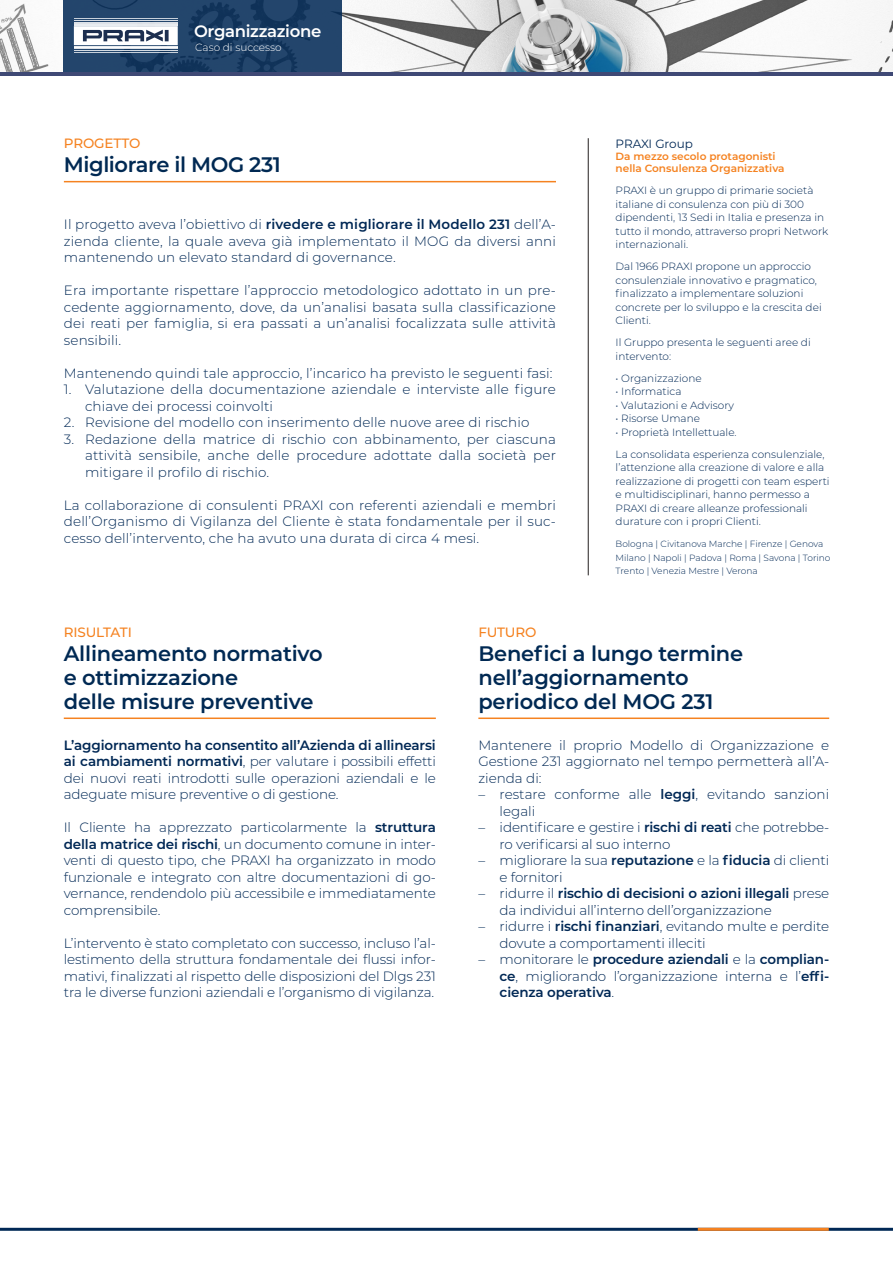
<style>
.page{position:relative;width:893px;height:1263px;background:#fff}
.page>*{position:absolute;margin:0;border:0;box-sizing:border-box;transform-origin:0 0}
.Titolo_colonna{font:600 21px/24px "Montserrat";letter-spacing:-.01em;color:#002953}
.t1{font:600 16.5px "Montserrat";letter-spacing:-.02em;color:#fff}
.Testo_semplice{font:300 13.5px/16.5px "Montserrat";color:#002855;text-align:justify}
.Titolo_colonna-2{font:500 13.5px "Montserrat";letter-spacing:-.01em;color:#f58220}
.Testo_semplice-2{font:500 13.5px "Montserrat";letter-spacing:-.01em;color:#f58220}
.t2{font:12px "Montserrat";letter-spacing:-.005em;color:#002855}
.Bio_Praxi_Txt{font:300 10.5px/13.5px "Montserrat";color:#002855}
.Bio_Praxi_Txt-2{font:600 10.5px/12px "Montserrat";color:#f58220}
.t3{font:300 10.5px "Montserrat";color:#fff}
.t4{font:300 9px/13.5px "Montserrat";color:#002855}
.s1{font-weight:600}
</style>
<div class="page">
<hr style="left:0;top:1228px;width:893px;height:3px;background:#002855">
<hr style="left:698px;top:1228px;width:131px;height:3px;background:#f58220">
<img style="left:0;top:0;width:893px;height:72px">
<svg style="left:63px;top:0;width:279px;height:72px;background:#224369"></svg>
<hr style="left:74px;top:52px;width:104px;height:1px;background:#fff">
<svg style="left:74px;top:26px;width:104px;height:19px"></svg>
<hr style="left:74px;top:24px;width:104px;height:2px;background:#fff">
<hr style="left:74px;top:22px;width:104px;height:1px;background:#fff">
<hr style="left:74px;top:20px;width:104px;height:1px;background:#fff">
<hr style="left:74px;top:19px;width:104px;height:1px;background:#fff">
<hr style="left:74px;top:46px;width:104px;height:1px;background:#fff">
<hr style="left:74px;top:48px;width:104px;height:1px;background:#fff">
<hr style="left:74px;top:50px;width:104px;height:1px;background:#fff">
<hr style="left:0;top:72px;width:893px;height:4px;background:#3f4975">
<hr style="left:64px;top:181px;width:492px;height:1px;background:#f58220">
<hr style="left:588px;top:138px;width:1px;height:437px;background:#231f20">
<hr style="left:64px;top:717px;width:372px;height:2px;background:#f58220">
<hr style="left:478px;top:717px;width:351px;height:2px;background:#f58220">
<p class="t1" style="left:194px;top:19px;width:129px">Organizzazione</p>
<p class="t3" style="left:195px;top:40px;width:88px">Caso di successo</p>
<p class="Titolo_colonna-2" style="left:64px;top:134px;width:78px">PROGETTO</p>
<p class="Titolo_colonna" style="left:64px;top:152px;width:218px">Migliorare il MOG 231</p>
<p class="Testo_semplice" style="left:64px;top:216px;width:494px">Il progetto aveva l’obiettivo di <span class="s1">rivedere e migliorare il Modello 231</span> dell’A&shy;zienda cliente, la quale aveva già implementato il MOG da diversi anni mantenendo un elevato standard di governance.</p>
<p class="Testo_semplice" style="left:64px;top:282px;width:494px">Era importante rispettare l’approccio metodologico adottato in un pre&shy;cedente aggiornamento, dove, da un’analisi basata sulla classificazione dei reati per famiglia, si era passati a un’analisi focalizzata sulle attività sensibili.</p>
<p class="Testo_semplice" style="left:64px;top:364px;width:490px">Mantenendo quindi tale approccio, l’incarico ha previsto le seguenti fasi:</p>
<p class="Testo_semplice" style="left:85px;top:381px;width:472px;text-indent:-21px">1. Valutazione della documentazione aziendale e interviste alle figure chiave dei processi coinvolti</p>
<p class="Testo_semplice" style="left:64px;top:414px;width:467px">2. Revisione del modello con inserimento delle nuove aree di rischio</p>
<p class="Testo_semplice" style="left:85px;top:430px;width:472px;text-indent:-21px">3. Redazione della matrice di rischio con abbinamento, per ciascuna attività sensibile, anche delle procedure adottate dalla società per mitigare il profilo di rischio.</p>
<p class="Testo_semplice" style="left:64px;top:496px;width:494px">La collaborazione di consulenti PRAXI con referenti aziendali e membri dell’Organismo di Vigilanza del Cliente è stata fondamentale per il suc&shy;cesso dell’intervento, che ha avuto una durata di circa 4 mesi.</p>
<p class="t2" style="left:616px;top:136px;width:79px">PRAXI Group</p>
<p class="Bio_Praxi_Txt-2" style="left:616px;top:150px;width:171px">Da mezzo secolo protagonisti nella Consulenza Organizzativa</p>
<p class="Bio_Praxi_Txt" style="left:616px;top:183px;width:214px">PRAXI è un gruppo di primarie società italiane di consulenza con più di 300 dipendenti, 13 Sedi in Italia e presenza in tutto il mondo, attraverso propri Network internazionali.</p>
<p class="Bio_Praxi_Txt" style="left:616px;top:259px;width:208px">Dal 1966 PRAXI propone un approccio consulenziale innovativo e pragmatico, finalizzato a implementare soluzioni concrete per lo sviluppo e la crescita dei Clienti.</p>
<p class="Bio_Praxi_Txt" style="left:616px;top:335px;width:197px">Il Gruppo presenta le seguenti aree di intervento:</p>
<p class="Bio_Praxi_Txt" style="left:616px;top:371px;width:88px">• Organizzazione</p>
<p class="Bio_Praxi_Txt" style="left:616px;top:384px;width:67px">• Informatica</p>
<p class="Bio_Praxi_Txt" style="left:616px;top:398px;width:120px">• Valutazioni e Advisory</p>
<p class="Bio_Praxi_Txt" style="left:616px;top:411px;width:86px">• Risorse Umane</p>
<p class="Bio_Praxi_Txt" style="left:616px;top:425px;width:123px">• Proprietà Intellettuale.</p>
<p class="Bio_Praxi_Txt" style="left:616px;top:447px;width:216px">La consolidata esperienza consulenziale, l’attenzione alla creazione di valore e alla realizzazione di progetti con team esperti e multidisciplinari, hanno permesso a PRAXI di creare alleanze professionali durature con i propri Clienti.</p>
<p class="t4" style="left:616px;top:537px;width:216px">Bologna | Civitanova Marche | Firenze | Genova<br>Milano | Napoli | Padova | Roma | Savona | Torino<br>Trento | Venezia Mestre | Verona</p>
<p class="Titolo_colonna-2" style="left:64px;top:623px;width:70px">RISULTATI</p>
<p class="Titolo_colonna" style="left:64px;top:641px;width:260px">Allineamento normativo e ottimizzazione<br>delle misure preventive</p>
<p class="Testo_semplice" style="left:64px;top:736px;width:374px"><span class="s1">L’aggiornamento ha consentito all’Azienda di allinearsi ai cambiamenti normativi</span>, per valutare i possibili effetti dei nuovi reati introdotti sulle operazioni aziendali e le adeguate misure preventive o di gestione.</p>
<p class="Testo_semplice" style="left:64px;top:819px;width:374px">Il Cliente ha apprezzato particolarmente la <span class="s1">struttura della matrice dei rischi</span>, un documento comune in inter&shy;venti di questo tipo, che PRAXI ha organizzato in modo funzionale e integrato con altre documentazioni di go&shy;vernance, rendendolo più accessibile e immediatamente comprensibile.</p>
<p class="Testo_semplice" style="left:64px;top:934px;width:374px">L’intervento è stato completato con successo, incluso l’al&shy;lestimento della struttura fondamentale dei flussi infor&shy;mativi, finalizzati al rispetto delle disposizioni del Dlgs 231 tra le diverse funzioni aziendali e l’organismo di vigilanza.</p>
<p class="Testo_semplice-2" style="left:478px;top:623px;width:59px">FUTURO</p>
<p class="Titolo_colonna" style="left:478px;top:641px;width:266px">Benefici a lungo termine nell’aggiornamento periodico del MOG 231</p>
<p class="Testo_semplice" style="left:478px;top:736px;width:352px">Mantenere il proprio Modello di Organizzazione e Gestione 231 aggiornato nel tempo permetterà all’A&shy;zienda di:</p>
<p class="Testo_semplice" style="left:500px;top:786px;width:331px;text-indent:-21px">– restare conforme alle <span class="s1">leggi</span>, evitando sanzioni legali</p>
<p class="Testo_semplice" style="left:500px;top:819px;width:331px;text-indent:-21px">– identificare e gestire i <span class="s1">rischi di reati</span> che potrebbe&shy;ro verificarsi al suo interno</p>
<p class="Testo_semplice" style="left:500px;top:852px;width:331px;text-indent:-21px">– migliorare la sua <span class="s1">reputazione</span> e la <span class="s1">fiducia</span> di clienti e fornitori</p>
<p class="Testo_semplice" style="left:500px;top:885px;width:331px;text-indent:-21px">– ridurre il <span class="s1">rischio di decisioni o azioni illegali</span> prese da individui all’interno dell’organizzazione</p>
<p class="Testo_semplice" style="left:500px;top:918px;width:331px;text-indent:-21px">– ridurre i <span class="s1">rischi finanziari</span>, evitando multe e perdite dovute a comportamenti illeciti</p>
<p class="Testo_semplice" style="left:500px;top:951px;width:331px;text-indent:-21px">– monitorare le <span class="s1">procedure aziendali</span> e la <span class="s1">complian&shy;ce</span>, migliorando l’organizzazione interna e l’<span class="s1">effi&shy;cienza operativa</span>.</p>
</div>
